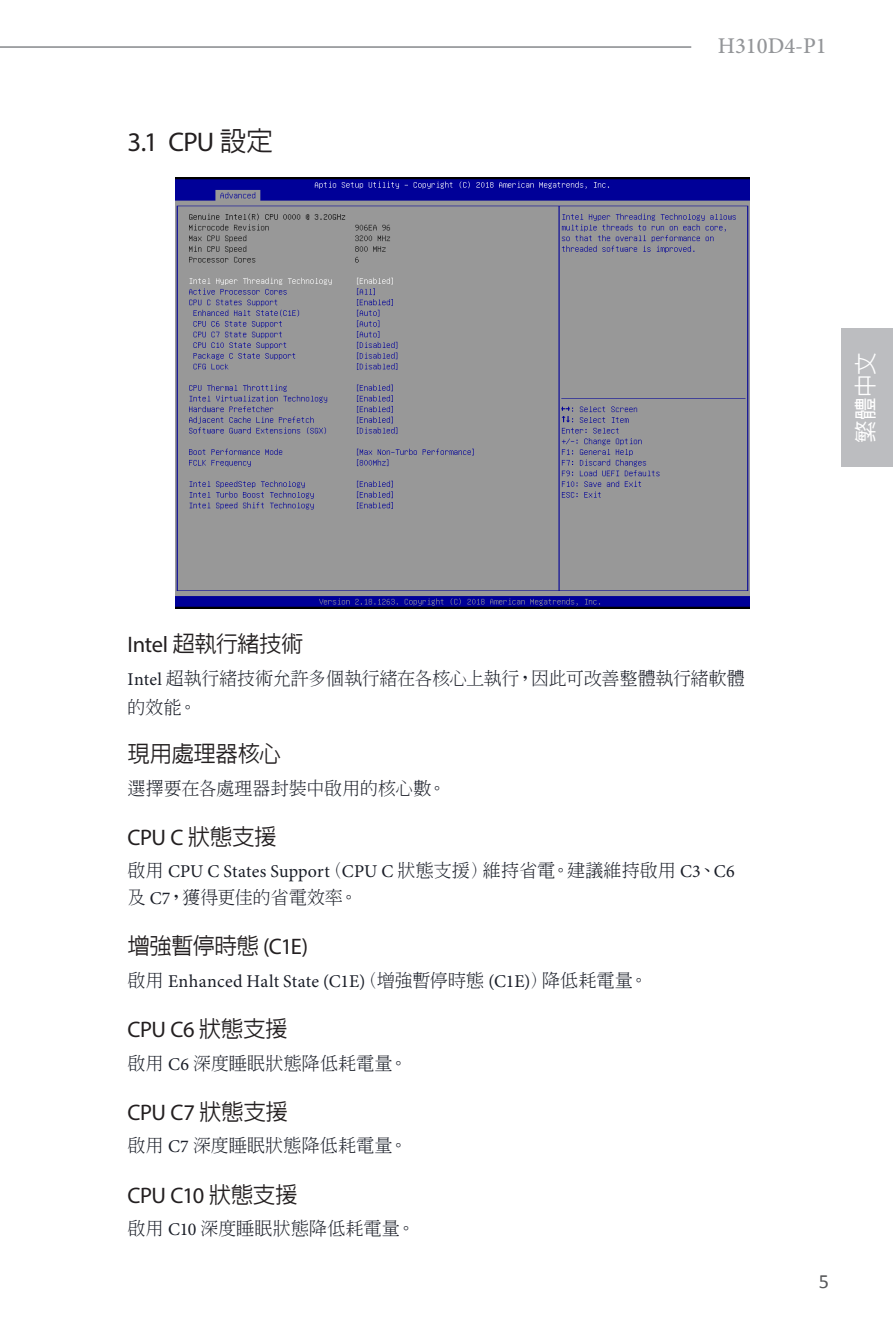
<style>
.page{position:relative;width:893px;height:1340px;background:#fff}
.page>*{position:absolute;margin:0;border:0;box-sizing:border-box;transform-origin:0 0}
.中標{font:27px "Myriad Pro";color:#231f20}
.副標{font:22.5px "Myriad Pro";letter-spacing:-.025em;color:#231f20}
.副標-2{font:500 22.5px "AR Hei B5 HK";letter-spacing:-.03em;color:#231f20}
.t1{font:500 22.5px "Minion Pro";color:#939598}
.t2{font:500 22.5px "AR Hei B5 HK";color:#fff}
.t3{font:20.25px "Calibri";color:#57585a}
.內文{font:300 18px/29.2px "ARPL Ming U20";letter-spacing:.005em;color:#191d27}
.內文-2{font:18px "Minion Pro";letter-spacing:.01em;color:#191d27}
.s1{font-family:"AR Hei B5 HK";font-weight:500}
.s2{font-family:"Myriad Pro";font-weight:400}
.s3{font-family:"Minion Pro";font-weight:400}
.s4{font-family:"ARPL Ming U20";font-weight:300}
</style>
<div class="page">
<div style="left:841px;top:328px;width:52px;height:139px;background:#bcbdc0"></div>
<hr style="left:0;top:46px;width:691px;height:2px;background:#939598">
<img style="left:175px;top:178px;width:574px;height:430px">
<p class="中標" style="left:128px;top:126px;width:147px">3.1 CPU <span class="s1">設定</span></p>
<p class="t1" style="left:718px;top:31px;width:111px">H310D4-P1</p>
<p class="t2" style="left:854px;top:442px;width:91px;rotate:-90deg">繁體中文</p>
<p class="副標-2" style="left:128px;top:632px;width:178px"><span class="s2">Intel</span> 超執行緒技術</p>
<p class="內文" style="left:128px;top:663px;width:619px"><span class="s3">Intel</span> 超執行緒技術允許多個執行緒在各核心上執行，因此可改善整體執行緒軟體的效能。</p>
<p class="副標-2" style="left:128px;top:742px;width:155px">現用處理器核心</p>
<p class="內文" style="left:128px;top:773px;width:320px">選擇要在各處理器封裝中啟用的核心數。</p>
<p class="副標" style="left:128px;top:823px;width:151px">CPU C <span class="s1">狀態支援</span></p>
<p class="內文" style="left:128px;top:857px;width:609px;line-height:27px">啟用 <span class="s3">CPU C States Support</span>（<span class="s3">CPU C</span> 狀態支援）維持省電。建議維持啟用 <span class="s3">C3</span>、<span class="s3">C6</span>及 <span class="s3">C7</span>，獲得更佳的省電效率。</p>
<p class="副標-2" style="left:128px;top:934px;width:182px">增強暫停時態 <span class="s2">(C1E)</span></p>
<p class="內文-2" style="left:128px;top:969px;width:522px"><span class="s4">啟用</span> Enhanced Halt State (C1E)<span class="s4">（增強暫停時態</span> (C1E)<span class="s4">）降低耗電量。</span></p>
<p class="副標" style="left:128px;top:1015px;width:162px">CPU C6 <span class="s1">狀態支援</span></p>
<p class="內文" style="left:128px;top:1048px;width:282px">啟用 <span class="s3">C6</span> 深度睡眠狀態降低耗電量。</p>
<p class="副標" style="left:128px;top:1098px;width:162px">CPU C7 <span class="s1">狀態支援</span></p>
<p class="內文" style="left:128px;top:1131px;width:281px">啟用 <span class="s3">C7</span> 深度睡眠狀態降低耗電量。</p>
<p class="副標" style="left:128px;top:1181px;width:171px">CPU C10 <span class="s1">狀態支援</span></p>
<p class="內文" style="left:128px;top:1213px;width:289px">啟用 <span class="s3">C10</span> 深度睡眠狀態降低耗電量。</p>
<p class="t3" style="left:819px;top:1268px;width:12px">5</p>
</div>
